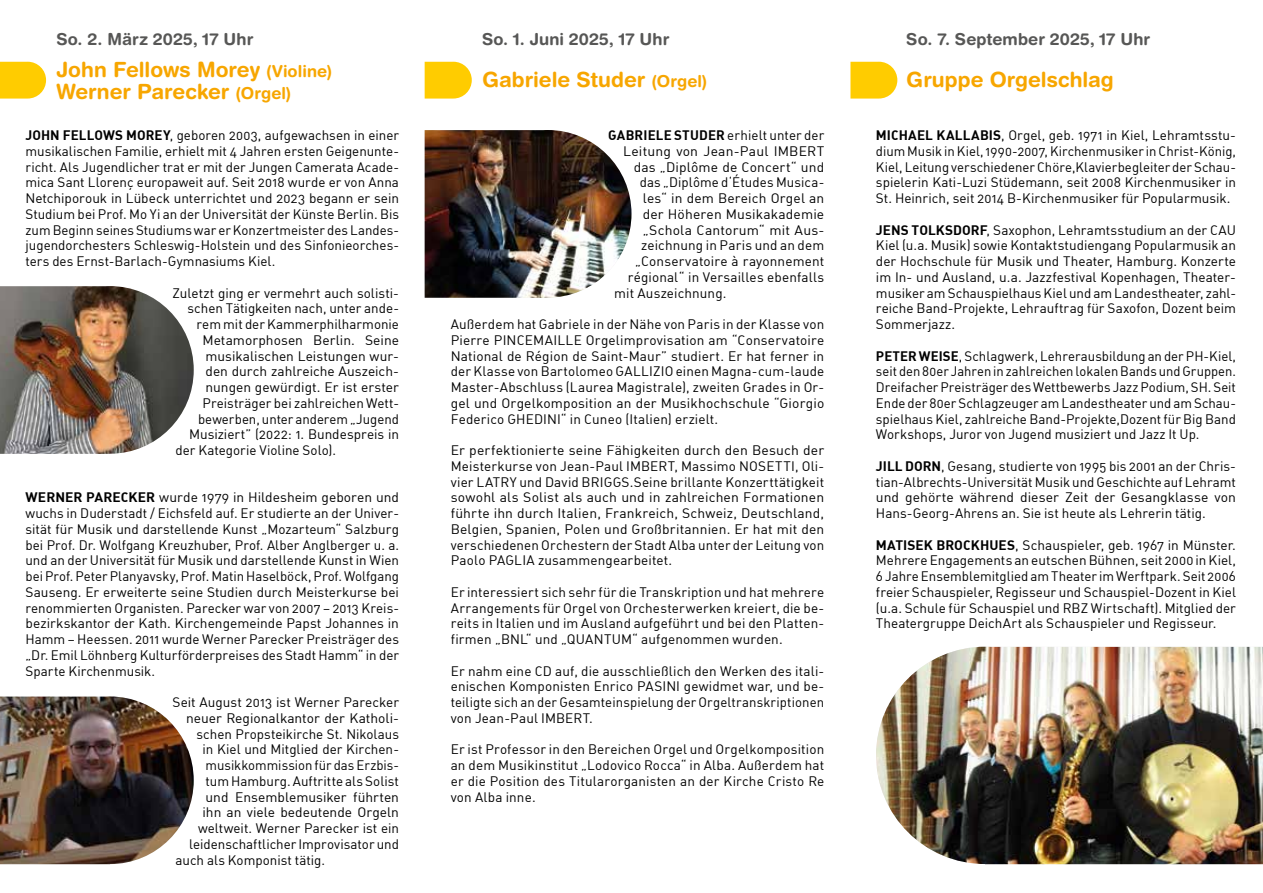
<style>
.page{position:relative;width:1263px;height:893px;background:#fff}
.page>*{position:absolute;margin:0;border:0;box-sizing:border-box;transform-origin:0 0}
.t1{font:700 21px/22.5px "Helvetica Rounded";color:#f7a600}
.t2{font:700 16.5px "Helvetica Rounded";letter-spacing:.005em;color:#575756}
.t3{font:13.5px/15.8px "DIN Regular Alternate";letter-spacing:.005em;color:#000;text-align:justify}
.s1{font-size:16.5px}
.s2{font-family:"DIN Bold Alternate"}
</style>
<div class="page">
<svg style="left:0;top:62px;width:46px;height:37px;background:#ffd017"></svg>
<img style="left:0;top:286px;width:194px;height:168px">
<svg style="left:425px;top:62px;width:47px;height:37px;background:#ffd019"></svg>
<svg style="left:850px;top:62px;width:47px;height:37px;background:#ffd018"></svg>
<img style="left:0;top:696px;width:194px;height:168px">
<img style="left:876px;top:647px;width:387px;height:217px">
<img style="left:425px;top:130px;width:206px;height:168px">
<p class="t2" style="left:56px;top:29px;width:199px">So. 2. März 2025, 17 Uhr</p>
<h1 class="t1" style="left:56px;top:57px;width:278px">John Fellows Morey <span class="s1">(Violine)<br></span>Werner Parecker <span class="s1">(Orgel)</span></h1>
<p class="t3" style="left:26px;top:127px;width:375px"><span class="s2">JOHN FELLOWS MOREY</span>, geboren 2003, aufgewachsen in einer musikalischen Familie, erhielt mit 4 Jahren ersten Geigenunte&shy;richt. Als Jugendlicher trat er mit der Jungen Camerata Acade&shy;mica Sant Llorenç europaweit auf. Seit 2018 wurde er von Anna Netchiporouk in Lübeck unterrichtet und 2023 begann er sein Studium bei Prof. Mo Yi an der Universität der Künste Berlin. Bis zum Beginn seines Studiums war er Konzertmeister des Landes&shy;jugendorchesters Schleswig-Holstein und des Sinfonieorches&shy;ters des Ernst-Barlach-Gymnasiums Kiel.</p>
<p class="t3" style="left:173px;top:285px;width:228px">Zuletzt ging er vermehrt auch solisti-</p>
<p class="t3" style="left:188px;top:300px;width:213px">schen Tätigkeiten nach, unter ande-</p>
<p class="t3" style="left:197px;top:316px;width:204px">rem mit der Kammerphilharmonie</p>
<p class="t3" style="left:203px;top:332px;width:198px">Metamorphosen Berlin. Seine</p>
<p class="t3" style="left:206px;top:348px;width:195px">musikalischen Leistungen wur-</p>
<p class="t3" style="left:206px;top:363px;width:195px">den durch zahlreiche Auszeich-</p>
<p class="t3" style="left:206px;top:379px;width:195px">nungen gewürdigt. Er ist erster</p>
<p class="t3" style="left:203px;top:395px;width:198px">Preisträger bei zahlreichen Wett-</p>
<p class="t3" style="left:198px;top:411px;width:202px">bewerben, unter anderem „Jugend</p>
<p class="t3" style="left:189px;top:426px;width:212px">Musiziert” (2022: 1. Bundespreis in</p>
<p class="t3" style="left:176px;top:442px;width:162px">der Kategorie Violine Solo).</p>
<p class="t3" style="left:26px;top:489px;width:375px"><span class="s2">WERNER PARECKER</span> wurde 1979 in Hildesheim geboren und wuchs in Duderstadt / Eichsfeld auf. Er studierte an der Univer&shy;sität für Musik und darstellende Kunst „Mozarteum“ Salzburg bei Prof. Dr. Wolfgang Kreuzhuber, Prof. Alber Anglberger u. a. und an der Universität für Musik und darstellende Kunst in Wien bei Prof. Peter Planyavsky, Prof. Matin Haselböck, Prof. Wolfgang Sauseng. Er erweiterte seine Studien durch Meisterkurse bei renommierten Organisten. Parecker war von 2007 – 2013 Kreis&shy;bezirkskantor der Kath. Kirchengemeinde Papst Johannes in Hamm – Heessen. 2011 wurde Werner Parecker Preisträger des „Dr. Emil Löhnberg Kulturförderpreises des Stadt Hamm“ in der Sparte Kirchenmusik.</p>
<p class="t3" style="left:173px;top:694px;width:228px">Seit August 2013 ist Werner Parecker</p>
<p class="t3" style="left:186px;top:710px;width:215px">neuer Regionalkantor der Katholi-</p>
<p class="t3" style="left:197px;top:726px;width:204px">schen Propsteikirche St. Nikolaus</p>
<p class="t3" style="left:203px;top:741px;width:198px">in Kiel und Mitglied der Kirchen-</p>
<p class="t3" style="left:206px;top:757px;width:195px">musikkommission für das Erzbis-</p>
<p class="t3" style="left:206px;top:773px;width:195px">tum Hamburg. Auftritte als Solist</p>
<p class="t3" style="left:206px;top:789px;width:195px">und Ensemblemusiker führten</p>
<p class="t3" style="left:203px;top:804px;width:198px">ihn an viele bedeutende Orgeln</p>
<p class="t3" style="left:198px;top:820px;width:203px">weltweit. Werner Parecker ist ein</p>
<p class="t3" style="left:189px;top:836px;width:211px">leidenschaftlicher Improvisator und</p>
<p class="t3" style="left:176px;top:852px;width:151px">auch als Komponist tätig.</p>
<p class="t2" style="left:482px;top:29px;width:189px">So. 1. Juni 2025, 17 Uhr</p>
<h1 class="t1" style="left:482px;top:68px;width:227px">Gabriele Studer <span class="s1">(Orgel)</span></h1>
<p class="t3" style="left:608px;top:127px;width:217px"><span class="s2">GABRIELE STUDER</span> erhielt unter der</p>
<p class="t3" style="left:623px;top:143px;width:202px">Leitung von Jean-Paul IMBERT</p>
<p class="t3" style="left:634px;top:159px;width:192px">das „Diplôme de Concert“ und</p>
<p class="t3" style="left:640px;top:174px;width:186px">das „Diplôme d‘Études Musica-</p>
<p class="t3" style="left:643px;top:190px;width:183px">les“ in dem Bereich Orgel an</p>
<p class="t3" style="left:643px;top:206px;width:183px">der Höheren Musikakademie</p>
<p class="t3" style="left:643px;top:222px;width:183px">„Schola Cantorum“ mit Aus-</p>
<p class="t3" style="left:641px;top:237px;width:184px">zeichnung in Paris und an dem</p>
<p class="t3" style="left:635px;top:253px;width:191px">„Conservatoire à rayonnement</p>
<p class="t3" style="left:628px;top:269px;width:198px">régional“ in Versailles ebenfalls</p>
<p class="t3" style="left:614px;top:285px;width:114px">mit Auszeichnung.</p>
<p class="t3" style="left:451px;top:316px;width:375px">Außerdem hat Gabriele in der Nähe von Paris in der Klasse von Pierre PINCEMAILLE Orgelimprovisation am “Conservatoire National de Région de Saint-Maur” studiert. Er hat ferner in der Klasse von Bartolomeo GALLIZIO einen Magna-cum-laude Master-Abschluss (Laurea Magistrale), zweiten Grades in Or&shy;gel und Orgelkomposition an der Musikhochschule “Giorgio Federico GHEDINI“ in Cuneo (Italien) erzielt.</p>
<p class="t3" style="left:451px;top:442px;width:375px">Er perfektionierte seine Fähigkeiten durch den Besuch der Meisterkurse von Jean-Paul IMBERT, Massimo NOSETTI, Oli&shy;vier LATRY und David BRIGGS.Seine brillante Konzerttätigkeit sowohl als Solist als auch und in zahlreichen Formationen führte ihn durch Italien, Frankreich, Schweiz, Deutschland, Belgien, Spanien, Polen und Großbritannien. Er hat mit den verschiedenen Orchestern der Stadt Alba unter der Leitung von Paolo PAGLIA zusammengearbeitet.</p>
<p class="t3" style="left:451px;top:584px;width:375px">Er interessiert sich sehr für die Transkription und hat mehrere Arrangements für Orgel von Orchesterwerken kreiert, die be&shy;reits in Italien und im Ausland aufgeführt und bei den Platten&shy;firmen „BNL“ und „QUANTUM“ aufgenommen wurden.</p>
<p class="t3" style="left:451px;top:663px;width:375px">Er nahm eine CD auf, die ausschließlich den Werken des itali&shy;enischen Komponisten Enrico PASINI gewidmet war, und be&shy;teiligte sich an der Gesamteinspielung der Orgeltranskriptionen von Jean-Paul IMBERT.</p>
<p class="t3" style="left:451px;top:741px;width:375px">Er ist Professor in den Bereichen Orgel und Orgelkomposition an dem Musikinstitut „Lodovico Rocca“ in Alba. Außerdem hat er die Position des Titularorganisten an der Kirche Cristo Re von Alba inne.</p>
<p class="t2" style="left:906px;top:29px;width:246px">So. 7. September 2025, 17 Uhr</p>
<h1 class="t1" style="left:906px;top:68px;width:209px">Gruppe Orgelschlag</h1>
<p class="t3" style="left:876px;top:127px;width:362px"><span class="s2">MICHAEL KALLABIS</span>, Orgel, geb. 1971 in Kiel, Lehramtsstu&shy;dium Musik in Kiel, 1990-2007, Kirchenmusiker in Christ-König, Kiel, Leitung verschiedener Chöre,Klavierbegleiter der Schau&shy;spielerin Kati-Luzi Stüdemann, seit 2008 Kirchenmusiker in St. Heinrich, seit 2014 B-Kirchenmusiker für Popularmusik.</p>
<p class="t3" style="left:876px;top:222px;width:362px"><span class="s2">JENS TOLKSDORF</span>, Saxophon, Lehramtsstudium an der CAU Kiel (u.a. Musik) sowie Kontaktstudiengang Popularmusik an der Hochschule für Musik und Theater, Hamburg. Konzerte im In- und Ausland, u.a. Jazzfestival Kopenhagen, Theater&shy;musiker am Schauspielhaus Kiel und am Landestheater, zahl&shy;reiche Band-Projekte, Lehrauftrag für Saxofon, Dozent beim Sommerjazz.</p>
<p class="t3" style="left:876px;top:348px;width:362px"><span class="s2">PETER WEISE</span>, Schlagwerk, Lehrerausbildung an der PH-Kiel, seit den 80er Jahren in zahlreichen lokalen Bands und Gruppen.<br>Dreifacher Preisträger des Wettbewerbs Jazz Podium, SH. Seit Ende der 80er Schlagzeuger am Landestheater und am Schau&shy;spielhaus Kiel, zahlreiche Band-Projekte,Dozent für Big Band Workshops, Juror von Jugend musiziert und Jazz It Up.</p>
<p class="t3" style="left:876px;top:458px;width:362px"><span class="s2">JILL DORN</span>, Gesang, studierte von 1995 bis 2001 an der Chris&shy;tian-Albrechts-Universität Musik und Geschichte auf Lehramt und gehörte während dieser Zeit der Gesangklasse von Hans-Georg-Ahrens an. Sie ist heute als Lehrerin tätig.</p>
<p class="t3" style="left:876px;top:537px;width:362px"><span class="s2">MATISEK BROCKHUES</span>, Schauspieler, geb. 1967 in Münster.<br>Mehrere Engagements an eutschen Bühnen, seit 2000 in Kiel, 6 Jahre Ensemblemitglied am Theater im Werftpark. Seit 2006 freier Schauspieler, Regisseur und Schauspiel-Dozent in Kiel (u.a. Schule für Schauspiel und RBZ Wirtschaft). Mitglied der Theatergruppe DeichArt als Schauspieler und Regisseur.</p>
</div>
